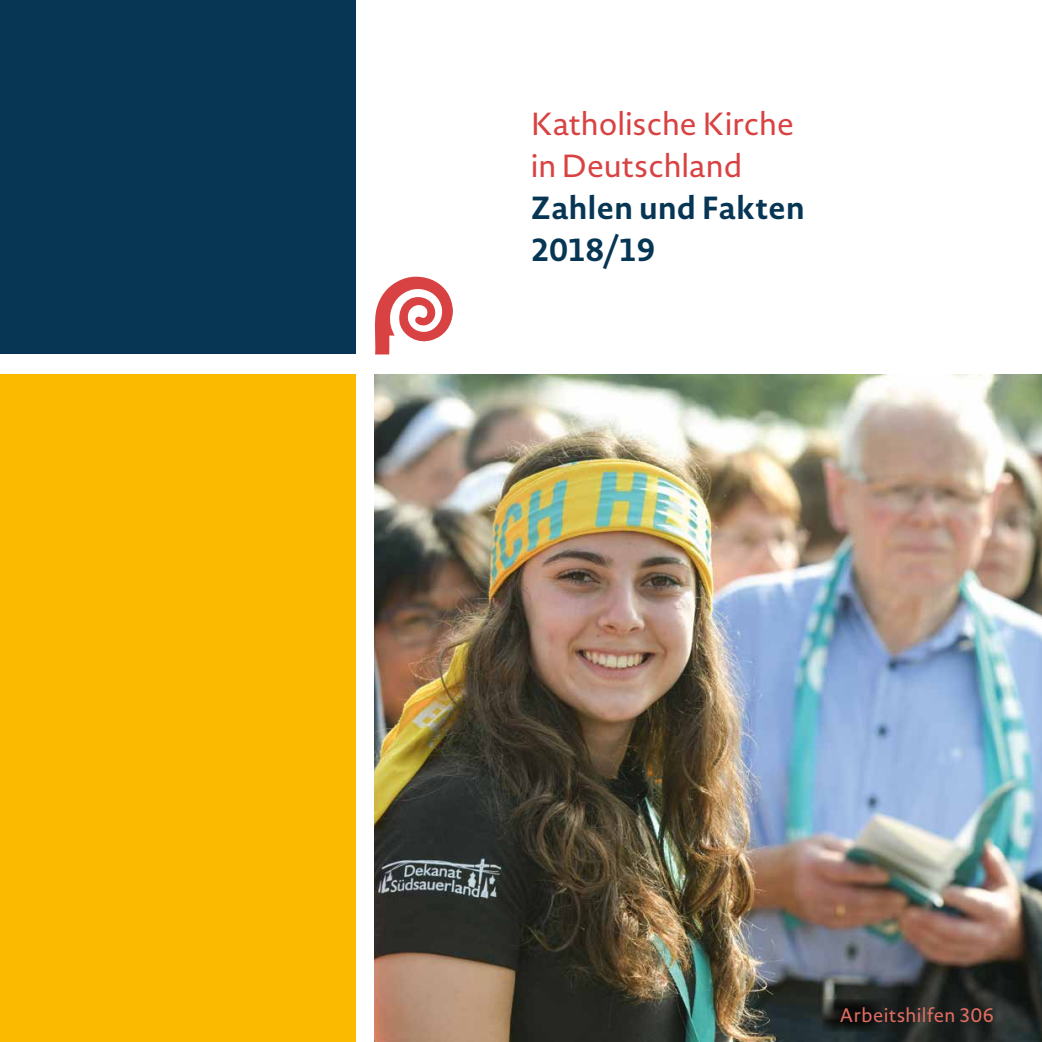
<style>
.page{position:relative;width:1042px;height:1042px;background:#fff}
.page>*{position:absolute;margin:0;border:0;box-sizing:border-box;transform-origin:0 0}
.t1{font:31.5px/42px "Novel Sans Pro";color:#d94243}
.t2{font:700 31.5px/42px "Novel Sans Pro";letter-spacing:.01em;color:#073655}
.t3{font:19.25px "Novel Sans Pro";letter-spacing:.015em;color:#e16d62}
</style>
<div class="page">
<img style="left:375px;top:375px;width:667px;height:667px">
<div style="left:0;top:375px;width:355px;height:667px;background:#fbba00"></div>
<div style="left:0;top:0;width:355px;height:354px;background:#073655"></div>
<svg style="left:374px;top:277px;width:79px;height:77px"></svg>
<svg style="left:822px;top:999px;width:60px;height:32px;background:#191d1b"></svg>
<p class="t1" style="left:531px;top:102px;width:265px">Katholische Kirche in Deutschland</p>
<p class="t2" style="left:531px;top:186px;width:275px">Zahlen und Fakten<br>2018/19</p>
<p class="t3" style="left:839px;top:1001px;width:156px">Arbeitshilfen 306</p>
</div>
